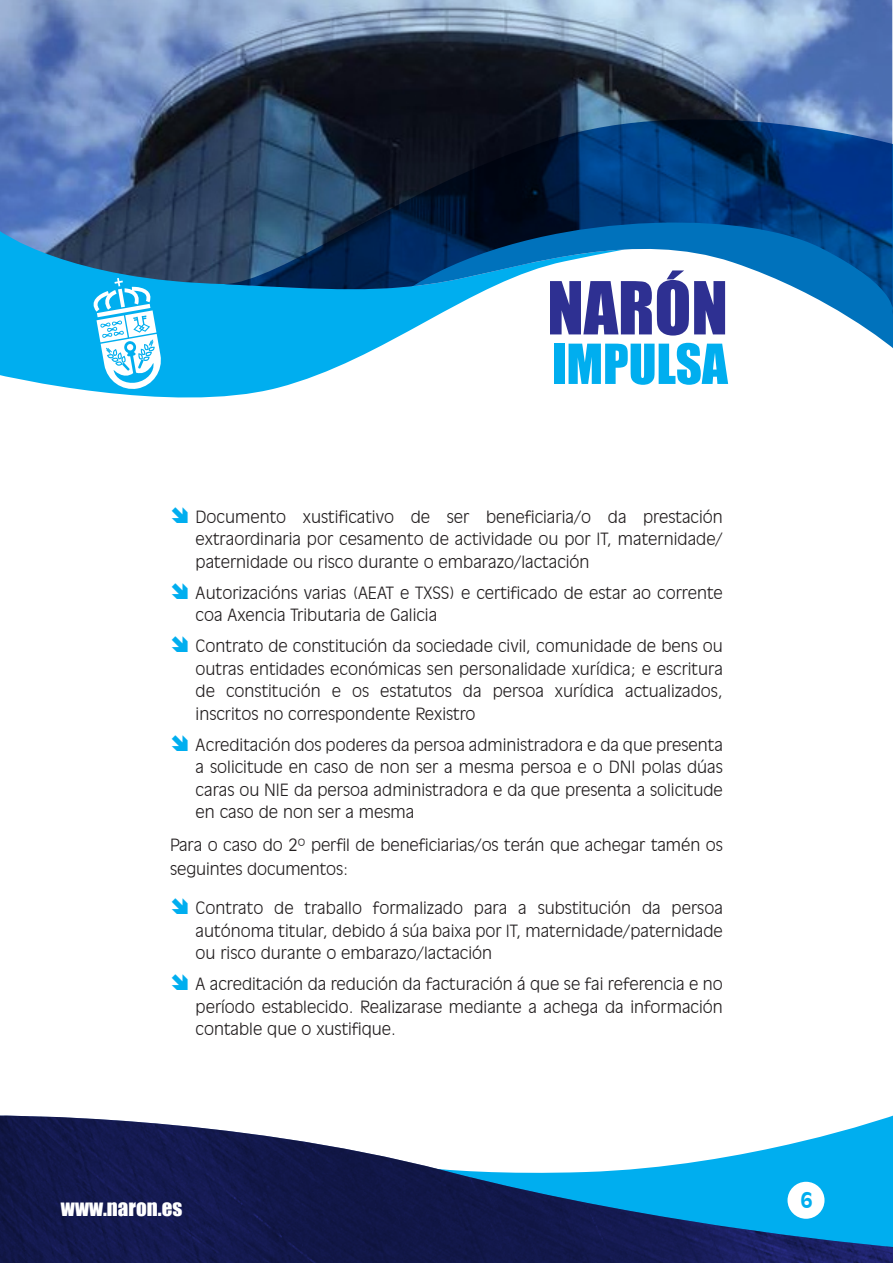
<style>
.page{position:relative;width:893px;height:1263px;background:#fff}
.page>*{position:absolute;margin:0;border:0;box-sizing:border-box;transform-origin:0 0}
.t1{font:67.5px "Impact";color:#2e3092}
.t2{font:51px "Impact";color:#00aeef}
.t3{font:21px "Impact";color:#fff}
.t4{font:700 21px "Incised 901 BT";color:#00aeef}
.t5{font:300 16.5px/22.5px "Incised 901 BT";color:#231f20;text-align:justify}
</style>
<div class="page">
<img style="left:0;top:0;width:893px;height:231px">
<svg style="left:0;top:231px;width:377px;height:167px;background:#2ca2d3"></svg>
<svg style="left:224px;top:118px;width:669px;height:230px"></svg>
<svg style="left:88px;top:278px;width:75px;height:113px"></svg>
<img style="left:0;top:1115px;width:893px;height:148px">
<div style="left:787px;top:1182px;width:37px;height:37px;background:#fff;border-radius:50%"></div>
<h1 class="t1" style="left:547px;top:256px;width:182px">NARÓN</h1>
<h2 class="t2" style="left:552px;top:324px;width:178px">IMPULSA</h2>
<p class="t5" style="left:196px;top:506px;width:529px">Documento xustificativo de ser beneficiaria/o da prestación extraordinaria por cesamento de actividade ou por IT, maternidade/ paternidade ou risco durante o embarazo/lactación</p>
<p class="t5" style="left:196px;top:582px;width:529px">Autorizacións varias (AEAT e TXSS) e certificado de estar ao corrente coa Axencia Tributaria de Galicia</p>
<p class="t5" style="left:196px;top:635px;width:529px">Contrato de constitución da sociedade civil, comunidade de bens ou outras entidades económicas sen personalidade xurídica; e escritura de constitución e os estatutos da persoa xurídica actualizados, inscritos no correspondente Rexistro</p>
<p class="t5" style="left:196px;top:734px;width:529px">Acreditación dos poderes da persoa administradora e da que presenta a solicitude en caso de non ser a mesma persoa e o DNI polas dúas caras ou NIE da persoa administradora e da que presenta a solicitude en caso de non ser a mesma</p>
<p class="t5" style="left:170px;top:833px;width:554px;line-height:24px">Para o caso do 2º perfil de beneficiarias/os terán que achegar tamén os seguintes documentos:</p>
<p class="t5" style="left:196px;top:897px;width:529px">Contrato de traballo formalizado para a substitución da persoa autónoma titular, debido á súa baixa por IT, maternidade/paternidade ou risco durante o embarazo/lactación</p>
<p class="t5" style="left:196px;top:973px;width:529px">A acreditación da redución da facturación á que se fai referencia e no período establecido. Realizarase mediante a achega da información contable que o xustifique.</p>
<p class="t3" style="left:61px;top:1191px;width:123px">www.naron.es</p>
<p class="t4" style="left:800px;top:1187px;width:14px">6</p>
</div>
